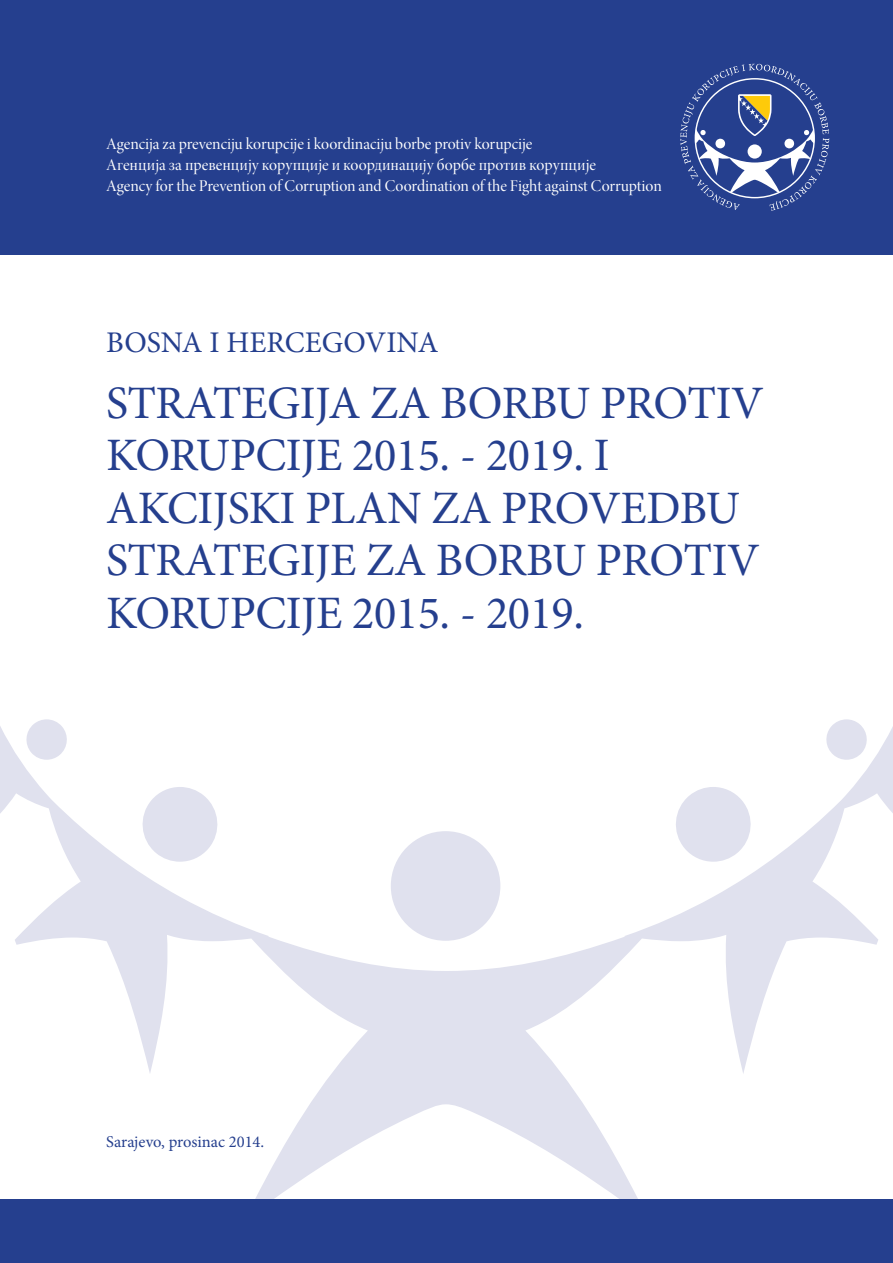
<style>
.page{position:relative;width:893px;height:1263px;background:#fff}
.page>*{position:absolute;margin:0;border:0;box-sizing:border-box;transform-origin:0 0}
.t1{font:46.5px/52.5px "Minion Pro";letter-spacing:-.01em;color:#253f8e}
.t2{font:30px "Minion Pro";color:#253f8e}
.t3{font:16.5px/21px "Minion Pro Disp";letter-spacing:-.005em;color:#fff}
.t4{font:16.5px "Minion Pro";color:#253f8e}
</style>
<div class="page">
<svg style="left:33px;top:719px;width:27px;height:6px"></svg>
<svg style="left:0;top:725px;width:893px;height:474px"></svg>
<svg style="left:824px;top:719px;width:45px;height:41px"></svg>
<svg style="left:671px;top:787px;width:84px;height:75px"></svg>
<div style="left:0;top:1199px;width:893px;height:64px;background:#253f8e"></div>
<div style="left:0;top:0;width:893px;height:255px;background:#253f8e"></div>
<svg style="left:680px;top:64px;width:149px;height:147px"></svg>
<p class="t3" style="left:106px;top:134px;width:557px">Agencija za prevenciju korupcije i koordinaciju borbe protiv korupcije<br>Aгенција за превенцију корупције и координацију борбе против корупције<br>Agency for the Prevention of Corruption and Coordination of the Fight against Corruption</p>
<h2 class="t2" style="left:106px;top:323px;width:334px">BOSNA I HERCEGOVINA</h2>
<h1 class="t1" style="left:106px;top:377px;width:659px">STRATEGIJA ZA BORBU PROTIV<br>KORUPCIJE 2015. - 2019. I<br>AKCIJSKI PLAN ZA PROVEDBU<br>STRATEGIJE ZA BORBU PROTIV<br>KORUPCIJE 2015. - 2019.</h1>
<p class="t4" style="left:106px;top:1131px;width:160px">Sarajevo, prosinac 2014.</p>
</div>
